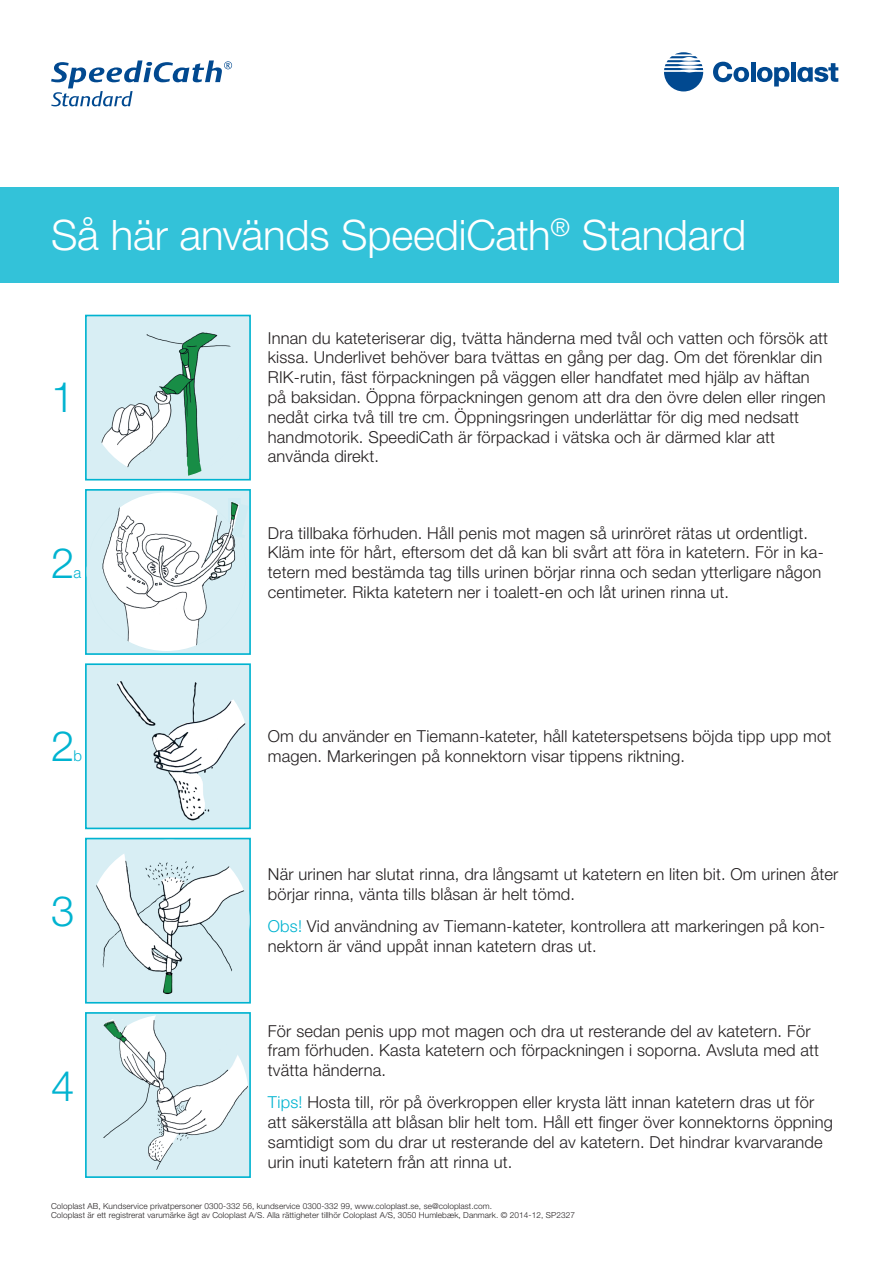
<style>
.page{position:relative;width:893px;height:1263px;background:#fff}
.page>*{position:absolute;margin:0;border:0;box-sizing:border-box;transform-origin:0 0}
.Brochure_cover_subhe{font:300 42px "Helvetica Neue LT Pro";letter-spacing:-.005em;color:#fff}
.Brochure_cover_subhe-2{font:300 42px "Helvetica Neue LT Pro";color:#00b3d0}
.Spread_text{font:300 16.5px/19.8px "Helvetica Neue LT Pro";letter-spacing:.01em;color:#231f20}
.brödtext{font:300 16.5px/19.8px "Helvetica Neue LT Pro";letter-spacing:.01em;color:#231f20}
.Brochure_cover_subhe-3{font:300 15px "Helvetica Neue LT Pro";color:#00b3d0}
.t1{font:300 8.25px/9px "Helvetica Neue LT Pro";letter-spacing:.01em;color:#231f20}
.s1{color:#00b3d0}
</style>
<div class="page">
<div style="left:0;top:187px;width:839px;height:96px;background:#33c2d9"></div>
<svg style="left:713px;top:62px;width:36px;height:20px"></svg>
<hr style="left:751px;top:62px;width:4px;height:20px;background:#014990">
<div style="left:791px;top:62px;width:5px;height:20px;background:#014990"></div>
<svg style="left:757px;top:67px;width:32px;height:20px"></svg>
<svg style="left:797px;top:63px;width:41px;height:19px"></svg>
<svg style="left:664px;top:52px;width:39px;height:39px"></svg>
<svg style="left:51px;top:60px;width:181px;height:46px"></svg>
<div style="left:85px;top:489px;width:166px;height:166px;background:#d8eef4;border:2px solid #00b3d0"></div>
<img style="left:87px;top:492px;width:150px;height:159px">
<div style="left:85px;top:838px;width:166px;height:165px;background:#d8eef4;border:2px solid #00b3d0"></div>
<div style="left:85px;top:663px;width:166px;height:166px;background:#d8eef4;border:2px solid #00b3d0"></div>
<img style="left:89px;top:840px;width:161px;height:161px;border-radius:81px">
<img style="left:87px;top:666px;width:161px;height:161px;border-radius:81px">
<div style="left:85px;top:315px;width:166px;height:165px;background:#d8eef4;border:2px solid #00b3d0"></div>
<img style="left:88px;top:317px;width:161px;height:161px;border-radius:81px">
<div style="left:85px;top:1012px;width:166px;height:166px;background:#d8eef4;border:2px solid #00b3d0"></div>
<img style="left:87px;top:1014px;width:161px;height:161px;border-radius:81px">
<svg style="left:232px;top:504px;width:17px;height:34px"></svg>
<svg style="left:103px;top:1019px;width:21px;height:20px"></svg>
<p class="Brochure_cover_subhe" style="left:51px;top:209px;width:697px">Så här används SpeediCath<sup>®</sup> Standard</p>
<p class="Brochure_cover_subhe-2" style="left:51px;top:371px;width:25px">1</p>
<p class="Brochure_cover_subhe-2" style="left:51px;top:537px;width:25px">2</p>
<p class="Brochure_cover_subhe-3" style="left:74px;top:563px;width:9px">a</p>
<p class="Brochure_cover_subhe-2" style="left:51px;top:720px;width:25px">2</p>
<p class="Brochure_cover_subhe-3" style="left:73px;top:746px;width:10px">b</p>
<p class="Brochure_cover_subhe-2" style="left:51px;top:886px;width:25px">3</p>
<p class="Brochure_cover_subhe-2" style="left:51px;top:1060px;width:25px">4</p>
<p class="Spread_text" style="left:268px;top:327px;width:562px">Innan du kateteriserar dig, tvätta händerna med tvål och vatten och försök att kissa. Underlivet behöver bara tvättas en gång per dag. Om det förenklar din<br>RIK-rutin, fäst förpackningen på väggen eller handfatet med hjälp av häftan</p>
<p class="Spread_text" style="left:268px;top:387px;width:559px">på baksidan. Öppna förpackningen genom att dra den övre delen eller ringen nedåt cirka två till tre cm. Öppningsringen underlättar för dig med nedsatt handmotorik. SpeediCath är förpackad i vätska och är därmed klar att</p>
<p class="Spread_text" style="left:268px;top:446px;width:113px">använda direkt.</p>
<p class="Spread_text" style="left:268px;top:522px;width:557px">Dra tillbaka förhuden. Håll penis mot magen så urinröret rätas ut ordentligt.<br>Kläm inte för hårt, eftersom det då kan bli svårt att föra in katetern. För in ka&shy;tetern med bestämda tag tills urinen börjar rinna och sedan ytterligare någon centimeter. Rikta katetern ner i toalett-en och låt urinen rinna ut.</p>
<p class="Spread_text" style="left:268px;top:726px;width:565px">Om du använder en Tiemann-kateter, håll kateterspetsens böjda tipp upp mot magen. Markeringen på konnektorn visar tippens riktning.</p>
<p class="Spread_text" style="left:268px;top:864px;width:572px">När urinen har slutat rinna, dra långsamt ut katetern en liten bit. Om urinen åter börjar rinna, vänta tills blåsan är helt tömd.</p>
<p class="Spread_text" style="left:268px;top:916px;width:559px"><span class="s1">Obs!</span> Vid användning av Tiemann-kateter, kontrollera att markeringen på kon&shy;nektorn är vänd uppåt innan katetern dras ut.</p>
<p class="Spread_text" style="left:268px;top:1020px;width:553px">För sedan penis upp mot magen och dra ut resterande del av katetern. För fram förhuden. Kasta katetern och förpackningen i soporna. Avsluta med att tvätta händerna.</p>
<p class="brödtext" style="left:268px;top:1092px;width:567px"><span class="s1">Tips!</span> Hosta till, rör på överkroppen eller krysta lätt innan katetern dras ut för att säkerställa att blåsan blir helt tom. Håll ett finger över konnektorns öppning samtidigt som du drar ut resterande del av katetern. Det hindrar kvarvarande urin inuti katetern från att rinna ut.</p>
<p class="t1" style="left:51px;top:1202px;width:525px">Coloplast AB, Kundservice privatpersoner 0300-332 56, kundservice 0300-332 99, www.coloplast.se, se@coloplast.com.<br>Coloplast är ett registrerat varumärke ägt av Coloplast A/S. Alla rättigheter tillhör Coloplast A/S, 3050 Humlebæk, Danmark. © 2014-12, SP2327</p>
</div>
